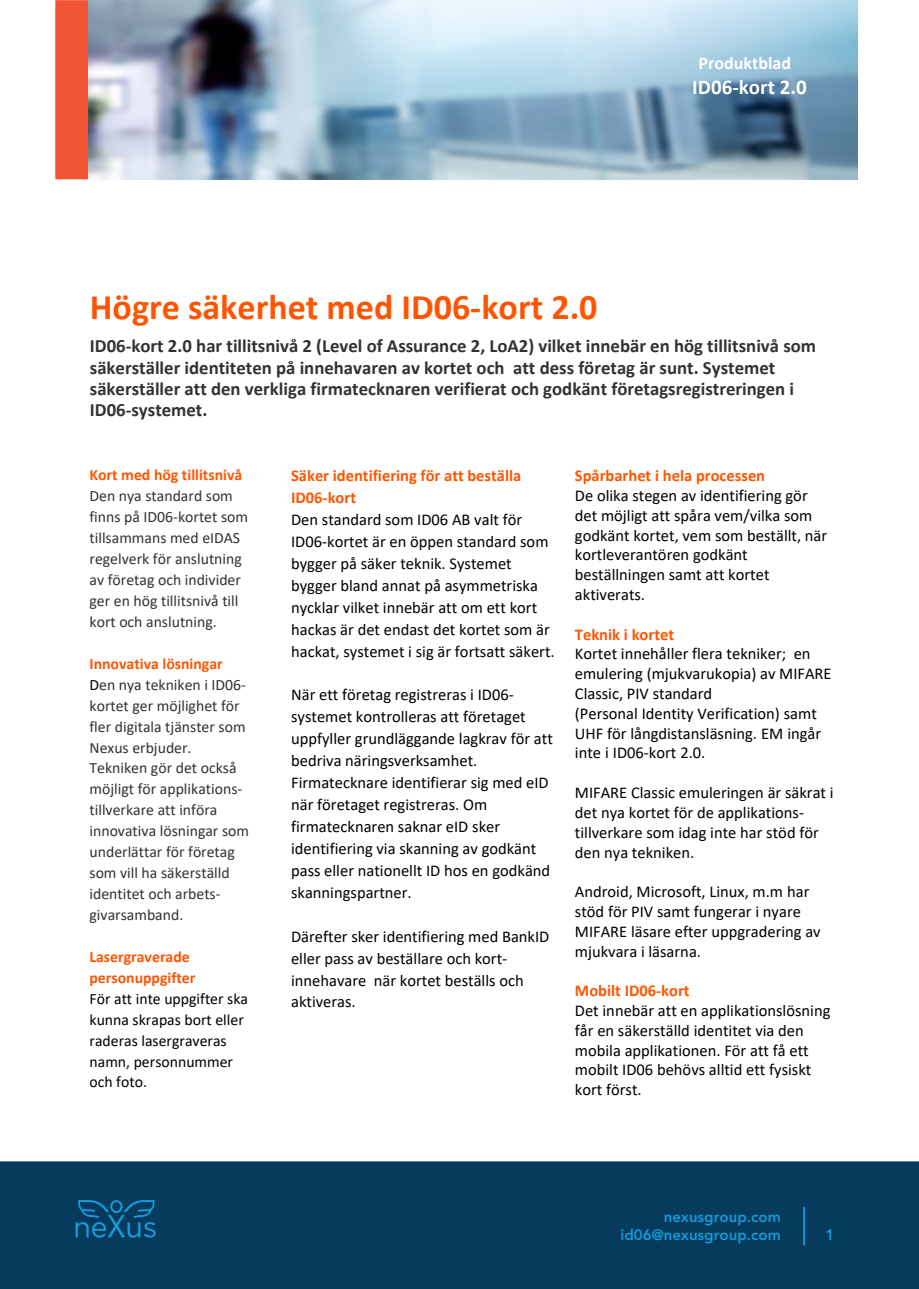
<style>
.page{position:relative;width:919px;height:1289px;background:#fff}
.page>*{position:absolute;margin:0;border:0;box-sizing:border-box;transform-origin:0 0}
.Subheadline{font:700 36px "Calibri";color:#f50}
.t1{font:700 21px "Calibri";color:#fff}
.Subheadline-2{font:700 18.75px/21px "Calibri";color:#343231}
.t2{font:700 18px "Calibri";color:#fff}
.t3{font:16.5px/19.8px "Calibri";color:#000}
.t4{font:700 16.5px/21.9px "Calibri";color:#f50}
.Body{font:15.75px/20.9px "Calibri";color:#343231}
.Body-2{font:15.75px/20.9px "Calibri";color:#000}
.t5{font:800 15px/18.1px "Avenir LT Std";color:#1599d7;text-align:right}
.s1{font-weight:700;color:#f50}
.s2{color:#000}
</style>
<div class="page">
<div style="left:0;top:1161px;width:918px;height:127px;background:#063b5d"></div>
<hr style="left:803px;top:1206px;width:2px;height:39px;background:#1599d7">
<svg style="left:76px;top:1199px;width:80px;height:38px;background:#09547e"></svg>
<div style="left:55px;top:0;width:34px;height:179px;background:#f05433"></div>
<img style="left:89px;top:0;width:768px;height:179px">
<p class="t2" style="left:698px;top:50px;width:94px">Produktblad</p>
<p class="t1" style="left:692px;top:73px;width:116px">ID06-kort 2.0</p>
<p class="Subheadline" style="left:90px;top:282px;width:509px">Högre säkerhet med ID06-kort 2.0</p>
<p class="Subheadline-2" style="left:90px;top:335px;width:727px">ID06-kort 2.0 har tillitsnivå 2 (Level of Assurance 2, LoA2) vilket innebär en hög tillitsnivå som säkerställer identiteten på innehavaren av kortet och att dess företag är sunt. Systemet säkerställer att den verkliga firmatecknaren verifierat och godkänt företagsregistreringen i ID06-systemet.</p>
<p class="Body" style="left:89px;top:464px;width:160px"><span class="s1">Kort med hög tillitsnivå<br></span>Den nya standard som finns på ID06-kortet som tillsammans med eIDAS regelverk för anslutning av företag och individer ger en hög tillitsnivå till kort och anslutning.</p>
<p class="Body" style="left:89px;top:652px;width:161px"><span class="s1">Innovativa lösningar<br></span><span class="s2">D</span>en nya tekniken i ID06- kortet ger möjlighet för fler digitala tjänster som<br>Nexus erbjuder.<br>Tekniken gör det också möjligt för applikations&shy;tillverkare att införa innovativa lösningar som underlättar för företag som vill ha säkerställd identitet och arbets&shy;givarsamband.</p>
<p class="Body-2" style="left:89px;top:945px;width:160px"><span class="s1">Lasergraverade personuppgifter<br></span>För att inte uppgifter ska kunna skrapas bort eller raderas lasergraveras namn, personnummer och foto.</p>
<p class="t4" style="left:291px;top:464px;width:232px">Säker identifiering för att beställa<br>ID06-kort</p>
<p class="t3" style="left:291px;top:508px;width:265px;line-height:21.9px">Den standard som ID06 AB valt för ID06-kortet är en öppen standard som bygger på säker teknik. Systemet bygger bland annat på asymmetriska nycklar vilket innebär att om ett kort hackas är det endast det kortet som är hackat, systemet i sig är fortsatt säkert.</p>
<p class="t3" style="left:291px;top:683px;width:263px;line-height:21.9px">När ett företag registreras i ID06- systemet kontrolleras att företaget uppfyller grundläggande lagkrav för att bedriva näringsverksamhet.<br>Firmatecknare identifierar sig med eID när företaget registreras. Om firmatecknaren saknar eID sker identifiering via skanning av godkänt pass eller nationellt ID hos en godkänd skanningspartner.</p>
<p class="t3" style="left:291px;top:924px;width:260px;line-height:21.9px">Därefter sker identifiering med BankID eller pass av beställare och kort&shy;innehavare när kortet beställs och aktiveras.</p>
<p class="t4" style="left:575px;top:464px;width:192px">Spårbarhet i hela processen</p>
<p class="t3" style="left:575px;top:485px;width:254px">De olika stegen av identifiering gör det möjligt att spåra vem/vilka som godkänt kortet, vem som beställt, när kortleverantören godkänt beställningen samt att kortet aktiverats.</p>
<p class="t4" style="left:575px;top:623px;width:101px">Teknik i kortet</p>
<p class="t3" style="left:575px;top:643px;width:258px">Kortet innehåller flera tekniker; en emulering (mjukvarukopia) av MIFARE<br>Classic, PIV standard<br>(Personal Identity Verification) samt<br>UHF för långdistansläsning. EM ingår inte i ID06-kort 2.0.</p>
<p class="t3" style="left:575px;top:782px;width:260px">MIFARE Classic emuleringen är säkrat i det nya kortet för de applikations&shy;tillverkare som idag inte har stöd för den nya tekniken.</p>
<p class="t3" style="left:575px;top:881px;width:247px">Android, Microsoft, Linux, m.m har stöd för PIV samt fungerar i nyare<br>MIFARE läsare efter uppgradering av mjukvara i läsarna.</p>
<p class="t4" style="left:575px;top:979px;width:116px">Mobilt ID06-kort</p>
<p class="t3" style="left:575px;top:1000px;width:257px">Det innebär att en applikationslösning får en säkerställd identitet via den mobila applikationen. För att få ett mobilt ID06 behövs alltid ett fysiskt kort först.</p>
<p class="t5" style="left:620px;top:1207px;width:162px">nexusgroup.com id06@nexusgroup.com</p>
<p class="t5" style="left:825px;top:1225px;width:10px">1</p>
</div>
